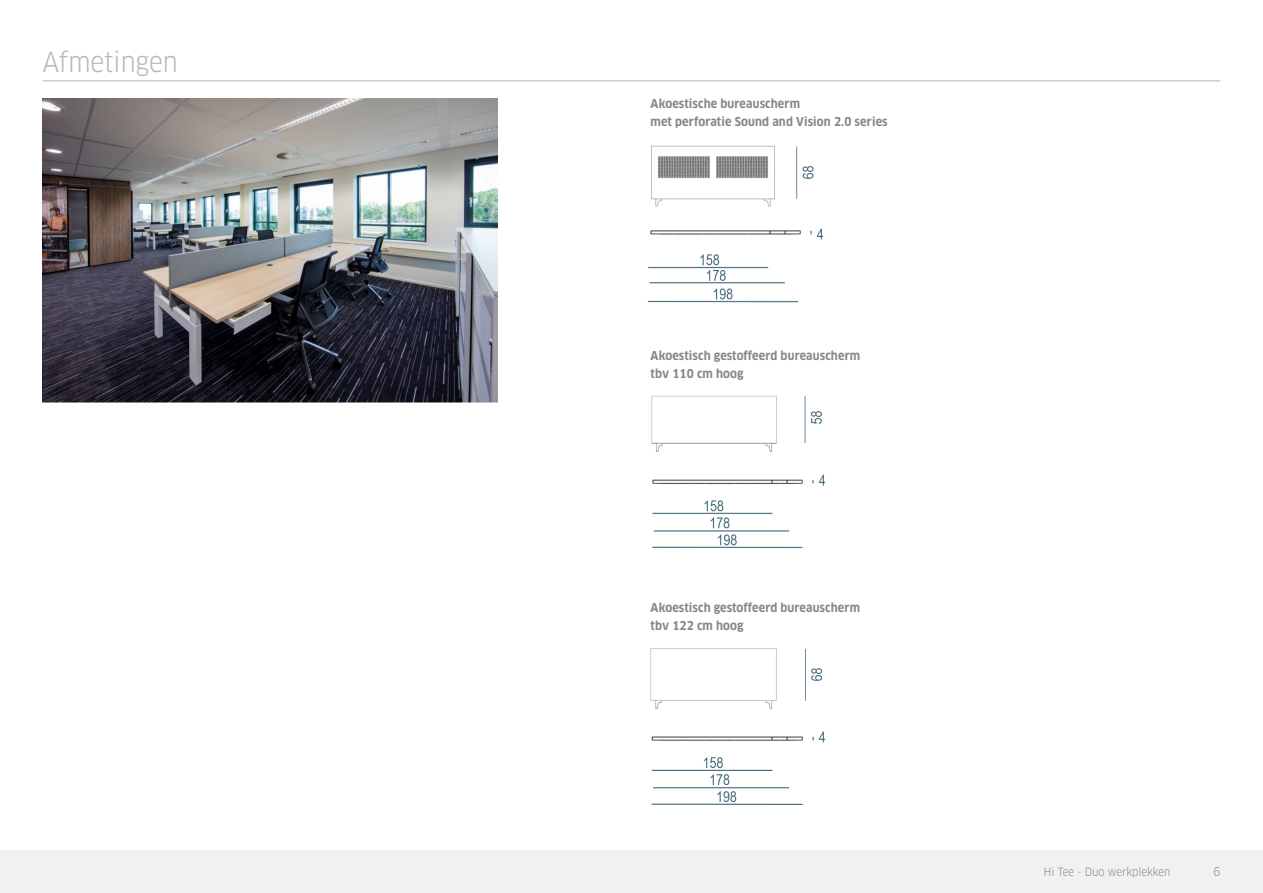
<style>
.page{position:relative;width:1263px;height:893px;background:#fff}
.page>*{position:absolute;margin:0;border:0;box-sizing:border-box;transform-origin:0 0}
.t1{font:27px "Clan Narrow";letter-spacing:-.005em;color:#b1b8b6}
.t2{font:700 12px/18px "Clan Narrow";letter-spacing:.01em;color:#878787}
.t3{font:12px "Clan Narrow";color:#878787}
.t4{font:11.25px "Clan Narrow";letter-spacing:-.005em;color:#878787}
</style>
<div class="page">
<div style="left:0;top:850px;width:1263px;height:43px;background:#f0f2f0"></div>
<hr style="left:43px;top:81px;width:1177px;height:1px;background:#b1b8b6">
<img style="left:647px;top:145px;width:177px;height:158px">
<img style="left:43px;top:99px;width:454px;height:304px">
<img style="left:651px;top:395px;width:175px;height:154px">
<img style="left:650px;top:648px;width:176px;height:157px">
<h1 class="t1" style="left:43px;top:45px;width:137px">Afmetingen</h1>
<p class="t2" style="left:651px;top:95px;width:239px">Akoestische bureauscherm<br>met perforatie Sound and Vision 2.0 series</p>
<p class="t2" style="left:651px;top:347px;width:211px">Akoestisch gestoffeerd bureauscherm tbv 110 cm hoog</p>
<p class="t2" style="left:651px;top:599px;width:211px">Akoestisch gestoffeerd bureauscherm tbv 122 cm hoog</p>
<p class="t4" style="left:1044px;top:865px;width:128px">Hi Tee - Duo werkplekken</p>
<p class="t3" style="left:1213px;top:864px;width:9px">6</p>
</div>
